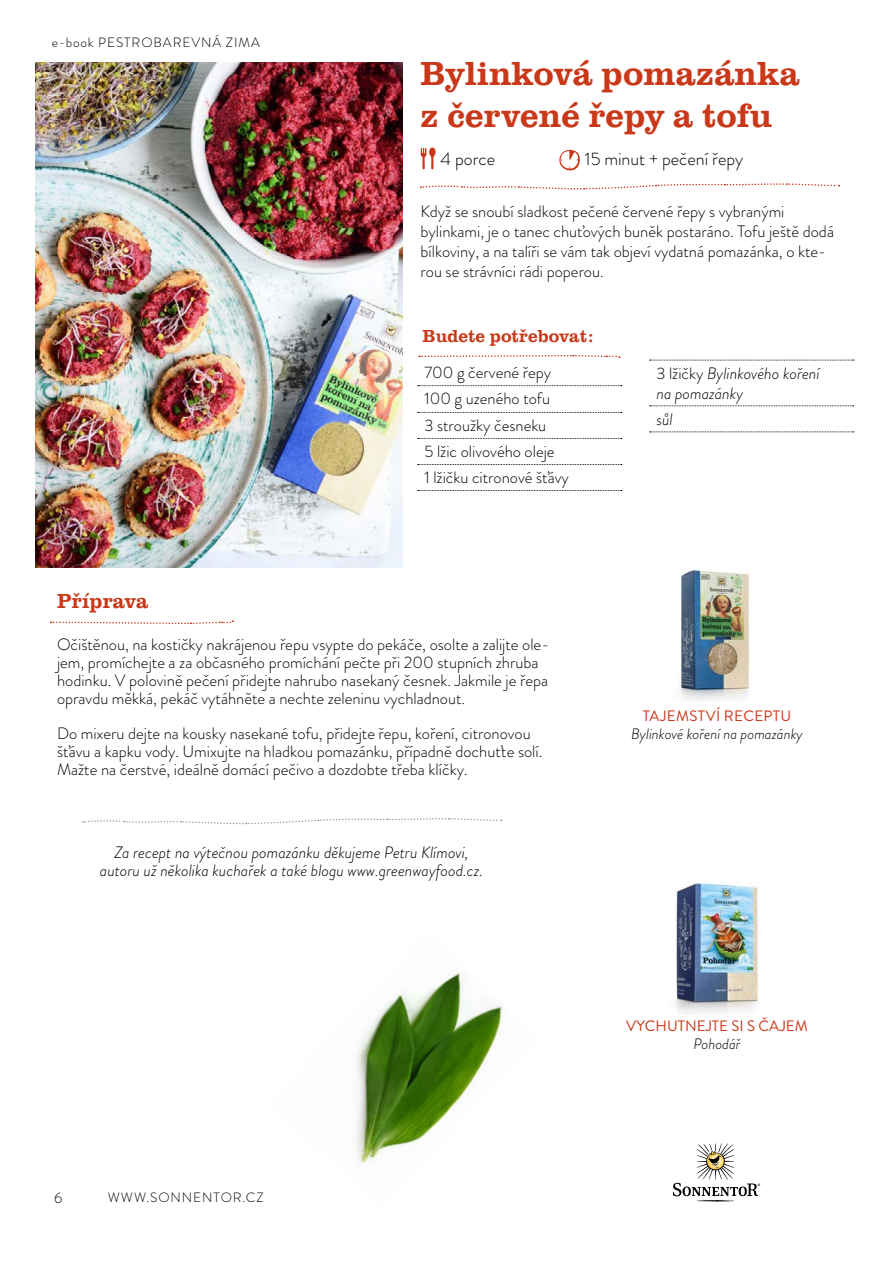
<style>
.page{position:relative;width:893px;height:1263px;background:#fff}
.page>*{position:absolute;margin:0;border:0;box-sizing:border-box;transform-origin:0 0}
.t1{font:500 34.5px/41.4px "Clarendon URWTOT";color:#ca381a}
.t2{font:500 21px "Clarendon URWTOT";color:#ca381a}
.t3{font:300 18px "Brandon Grotesque";color:#000}
.t4{font:500 18px "Clarendon URWTOT";color:#ca381a}
.t5{font:300 16.5px/18px "Brandon Grotesque";color:#000}
.t6{font:italic 300 16.5px/19.8px "Brandon Grotesque";color:#000}
.t7{font:15.15px "Brandon Grotesque";letter-spacing:.015em;color:#ca381a}
.t8{font:italic 300 15.15px "Brandon Grotesque";color:#000}
.t9{font:300 15px "Brandon Grotesque";color:#000}
.t10{font:300 13.5px "Brandon Grotesque";letter-spacing:.07em;color:#000}
.s1{font-style:normal}
</style>
<div class="page">
<svg style="left:673px;top:1143px;width:87px;height:58px"></svg>
<img style="left:35px;top:62px;width:367px;height:506px">
<svg style="left:559px;top:150px;width:21px;height:20px"></svg>
<svg style="left:421px;top:147px;width:15px;height:22px"></svg>
<svg style="left:418px;top:385px;width:204px;height:1px"></svg>
<svg style="left:418px;top:412px;width:204px;height:1px"></svg>
<svg style="left:418px;top:438px;width:204px;height:1px"></svg>
<svg style="left:418px;top:464px;width:204px;height:1px"></svg>
<svg style="left:418px;top:490px;width:204px;height:1px"></svg>
<svg style="left:650px;top:360px;width:204px;height:1px"></svg>
<svg style="left:650px;top:405px;width:204px;height:1px"></svg>
<svg style="left:650px;top:431px;width:204px;height:1px"></svg>
<svg style="left:421px;top:183px;width:418px;height:7px"></svg>
<svg style="left:51px;top:620px;width:182px;height:5px"></svg>
<svg style="left:419px;top:354px;width:201px;height:4px"></svg>
<img style="left:680px;top:569px;width:70px;height:131px">
<img style="left:355px;top:969px;width:150px;height:205px">
<svg style="left:83px;top:818px;width:419px;height:7px"></svg>
<img style="left:675px;top:882px;width:86px;height:132px">
<p class="t10" style="left:52px;top:33px;width:209px">e-book PESTROBAREVNÁ ZIMA</p>
<h1 class="t1" style="left:420px;top:53px;width:381px">Bylinková pomazánka z červené řepy a tofu</h1>
<p class="t3" style="left:441px;top:146px;width:56px">4 porce</p>
<p class="t3" style="left:585px;top:146px;width:160px">15 minut + pečení řepy</p>
<p class="t5" style="left:421px;top:202px;width:415px;line-height:19.8px">Když se snoubí sladkost pečené červené řepy s vybranými bylinkami, je o tanec chuťových buněk postaráno. Tofu ještě dodá bílkoviny, a na talíři se vám tak objeví vydatná pomazánka, o kte&shy;rou se strávníci rádi poperou.</p>
<p class="t4" style="left:423px;top:326px;width:173px">Budete potřebovat:</p>
<p class="t5" style="left:424px;top:360px;width:146px;line-height:26.2px">700 g červené řepy<br>100 g uzeného tofu<br>3 stroužky česneku<br>5 lžic olivového oleje<br>1 lžičku citronové šťávy</p>
<p class="t6" style="left:656px;top:363px;width:165px"><span class="s1">3 lžičky</span> Bylinkového koření na pomazánky</p>
<p class="t6" style="left:656px;top:409px;width:18px">sůl</p>
<p class="t2" style="left:57px;top:588px;width:93px">Příprava</p>
<p class="t5" style="left:57px;top:635px;width:494px">Očištěnou, na kostičky nakrájenou řepu vsypte do pekáče, osolte a zalijte ole&shy;jem, promíchejte a za občasného promíchání pečte při 200 stupních zhruba hodinku. V polovině pečení přidejte nahrubo nasekaný česnek. Jakmile je řepa opravdu měkká, pekáč vytáhněte a nechte zeleninu vychladnout.</p>
<p class="t5" style="left:57px;top:724px;width:487px">Do mixeru dejte na kousky nasekané tofu, přidejte řepu, koření, citronovou šťávu a kapku vody. Umixujte na hladkou pomazánku, případně dochuťte solí.<br>Mažte na čerstvé, ideálně domácí pečivo a dozdobte třeba klíčky.</p>
<p class="t6" style="left:100px;top:844px;width:385px;line-height:18px;text-align:center">Za recept na výtečnou pomazánku děkujeme Petru Klímovi, autoru už několika kuchařek a také blogu www.greenwayfood.cz.</p>
<p class="t9" style="left:54px;top:1187px;width:10px">6</p>
<p class="t10" style="left:108px;top:1188px;width:157px">WWW.SONNENTOR.CZ</p>
<p class="t7" style="left:643px;top:706px;width:150px">TAJEMSTVÍ RECEPTU</p>
<p class="t8" style="left:631px;top:724px;width:173px">Bylinkové koření na pomazánky</p>
<p class="t7" style="left:626px;top:1015px;width:183px">VYCHUTNEJTE SI S ČAJEM</p>
<p class="t8" style="left:693px;top:1033px;width:48px">Pohodář</p>
</div>
